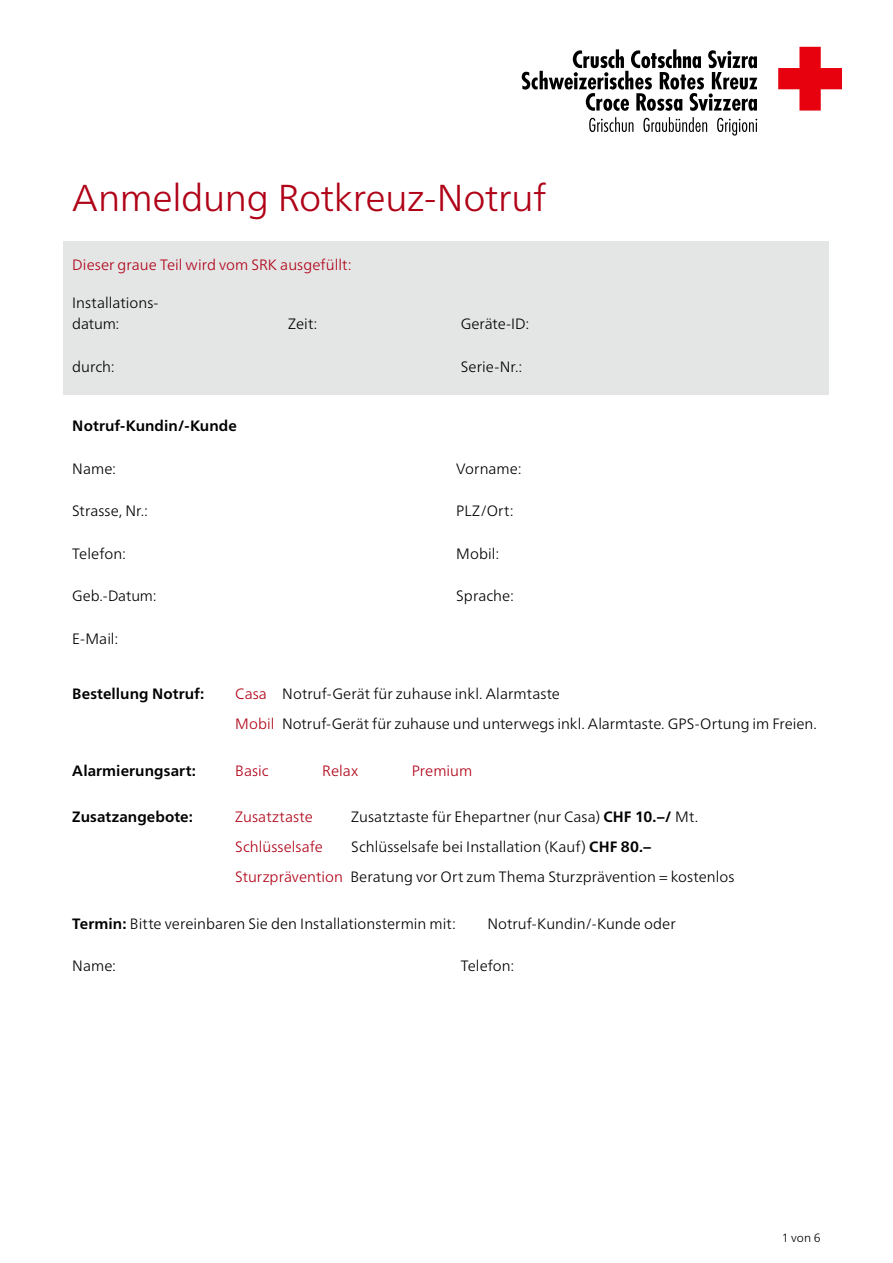
<style>
.page{position:relative;width:893px;height:1263px;background:#fff}
.page>*{position:absolute;margin:0;border:0;box-sizing:border-box;transform-origin:0 0}
.t1{font:300 37.5px "Frutiger Neue LTW1 G";letter-spacing:-.01em;color:#b00217}
.GT_10pt_ohne_Ausrich{font:300 15px "Frutiger Neue LTW1 G";color:#000}
.GT_10pt_ohne_Ausrich-2{font:700 15px "Frutiger Neue LTW1 G";letter-spacing:.005em;color:#000}
.GT_10pt_ohne_Ausrich-3{font:300 15px "Frutiger Neue LTW1 G";letter-spacing:.005em;color:#b00217}
.GT_9pt_ohne_Ausricht{font:300 15px "Frutiger Neue LTW1 G";color:#000}
.GT_9pt_ohne_Ausricht-2{font:300 15px "Frutiger Neue LTW1 G";color:#b00217}
.t2{font:300 12px "Frutiger Neue LTW1 G";color:#000}
.s1{color:#b00217}
.s2{font-weight:700}
</style>
<div class="page">
<div style="left:64px;top:241px;width:765px;height:153px;background:#e4e5e5"></div>
<svg style="left:778px;top:47px;width:64px;height:64px"></svg>
<svg style="left:589px;top:117px;width:44px;height:15px"></svg>
<svg style="left:643px;top:117px;width:64px;height:15px"></svg>
<svg style="left:717px;top:118px;width:40px;height:18px"></svg>
<svg style="left:522px;top:49px;width:235px;height:62px"></svg>
<p class="t1" style="left:72px;top:175px;width:475px">Anmeldung Rotkreuz-Notruf</p>
<p class="GT_10pt_ohne_Ausrich-3" style="left:72px;top:255px;width:281px">Dieser graue Teil wird vom SRK ausgefüllt:</p>
<p class="GT_10pt_ohne_Ausrich" style="left:72px;top:293px;width:88px">Installations-</p>
<p class="GT_10pt_ohne_Ausrich" style="left:72px;top:315px;width:49px">datum:</p>
<p class="GT_10pt_ohne_Ausrich" style="left:288px;top:315px;width:31px">Zeit:</p>
<p class="GT_10pt_ohne_Ausrich" style="left:461px;top:315px;width:70px">Geräte-ID:</p>
<p class="GT_10pt_ohne_Ausrich" style="left:72px;top:357px;width:44px">durch:</p>
<p class="GT_10pt_ohne_Ausrich" style="left:461px;top:357px;width:63px">Serie-Nr.:</p>
<p class="GT_10pt_ohne_Ausrich-2" style="left:72px;top:417px;width:166px">Notruf-Kundin/-Kunde</p>
<p class="GT_10pt_ohne_Ausrich" style="left:72px;top:459px;width:45px">Name:</p>
<p class="GT_10pt_ohne_Ausrich" style="left:456px;top:459px;width:67px">Vorname:</p>
<p class="GT_10pt_ohne_Ausrich" style="left:72px;top:502px;width:77px">Strasse, Nr.:</p>
<p class="GT_10pt_ohne_Ausrich" style="left:456px;top:502px;width:59px">PLZ/Ort:</p>
<p class="GT_10pt_ohne_Ausrich" style="left:72px;top:544px;width:55px">Telefon:</p>
<p class="GT_10pt_ohne_Ausrich" style="left:456px;top:544px;width:44px">Mobil:</p>
<p class="GT_10pt_ohne_Ausrich" style="left:72px;top:587px;width:86px">Geb.-Datum:</p>
<p class="GT_10pt_ohne_Ausrich" style="left:456px;top:587px;width:59px">Sprache:</p>
<p class="GT_10pt_ohne_Ausrich" style="left:72px;top:629px;width:48px">E-Mail:</p>
<p class="GT_10pt_ohne_Ausrich-2" style="left:72px;top:685px;width:134px">Bestellung Notruf:</p>
<p class="GT_10pt_ohne_Ausrich" style="left:235px;top:685px;width:326px"><span class="s1">Casa</span> Notruf-Gerät für zuhause inkl. Alarmtaste</p>
<p class="GT_10pt_ohne_Ausrich" style="left:235px;top:714px;width:583px"><span class="s1">Mobil</span> Notruf-Gerät für zuhause und unterwegs inkl. Alarmtaste. GPS-Ortung im Freien.</p>
<p class="GT_10pt_ohne_Ausrich-2" style="left:72px;top:761px;width:125px">Alarmierungsart:</p>
<p class="GT_10pt_ohne_Ausrich-3" style="left:235px;top:761px;width:35px">Basic</p>
<p class="GT_10pt_ohne_Ausrich-3" style="left:322px;top:761px;width:38px">Relax</p>
<p class="GT_10pt_ohne_Ausrich-3" style="left:412px;top:761px;width:62px">Premium</p>
<p class="GT_10pt_ohne_Ausrich-2" style="left:72px;top:808px;width:122px">Zusatzangebote:</p>
<p class="GT_10pt_ohne_Ausrich-3" style="left:235px;top:808px;width:79px">Zusatztaste</p>
<p class="GT_10pt_ohne_Ausrich" style="left:351px;top:808px;width:348px">Zusatztaste für Ehepartner (nur Casa) <span class="s2">CHF 10.–/</span> Mt.</p>
<p class="GT_9pt_ohne_Ausricht-2" style="left:235px;top:838px;width:89px">Schlüsselsafe</p>
<p class="GT_9pt_ohne_Ausricht" style="left:351px;top:838px;width:301px">Schlüsselsafe bei Installation (Kauf) <span class="s2">CHF 80.–</span></p>
<p class="GT_10pt_ohne_Ausrich" style="left:235px;top:867px;width:501px"><span class="s1">Sturzprävention</span> Beratung vor Ort zum Thema Sturzprävention = kostenlos</p>
<p class="GT_10pt_ohne_Ausrich" style="left:72px;top:914px;width:385px"><span class="s2">Termin:</span> Bitte vereinbaren Sie den Installationstermin mit:</p>
<p class="GT_10pt_ohne_Ausrich" style="left:487px;top:914px;width:190px">Notruf-Kundin/-Kunde oder</p>
<p class="GT_10pt_ohne_Ausrich" style="left:72px;top:957px;width:45px">Name:</p>
<p class="GT_10pt_ohne_Ausrich" style="left:461px;top:957px;width:55px">Telefon:</p>
<p class="t2" style="left:782px;top:1230px;width:40px">1 von 6</p>
</div>
